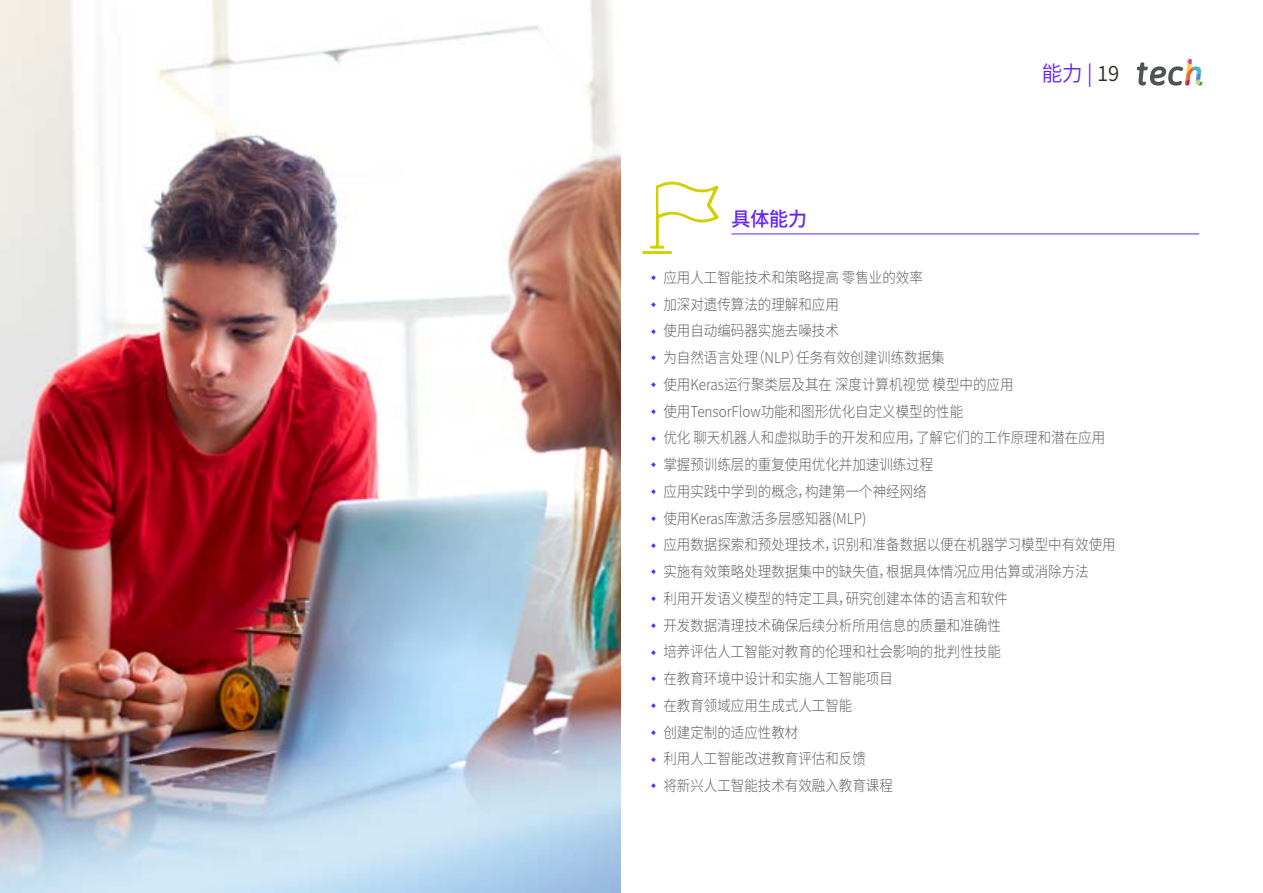
<style>
.page{position:relative;width:1263px;height:893px;background:#fff}
.page>*{position:absolute;margin:0;border:0;box-sizing:border-box;transform-origin:0 0}
.t1{font:21px "Source Han Sans CN";color:#6522ff}
.t2{font:500 19.5px "Source Han Sans CN";color:#6522ff}
.t3{font:300 15px/26.7px "Source Han Sans CN";color:#61646a;scale:.9 1}
.s1{color:#312e20}
</style>
<div class="page">
<img style="left:0;top:0;width:621px;height:893px">
<hr style="left:731px;top:234px;width:468px;height:1px;background:#6522ff">
<hr style="left:642px;top:251px;width:30px;height:3px;background:#cfd000">
<svg style="left:650px;top:182px;width:69px;height:67px"></svg>
<svg style="left:1137px;top:59px;width:65px;height:27px"></svg>
<h2 class="t2" style="left:731px;top:208px;width:77px">具体能力</h2>
<h1 class="t1" style="left:1042px;top:61px;width:79px">能力 | <span class="s1">19</span></h1>
<p class="t3" style="left:663px;top:264px;width:504px">应用人工智能技术和策略提高 零售业的效率<br>加深对遗传算法的理解和应用<br>使用自动编码器实施去噪技术<br>为自然语言处理（NLP）任务有效创建训练数据集<br>使用Keras运行聚类层及其在 深度计算机视觉 模型中的应用<br>使用TensorFlow功能和图形优化自定义模型的性能<br>优化 聊天机器人和虚拟助手的开发和应用，了解它们的工作原理和潜在应用掌握预训练层的重复使用优化并加速训练过程<br>应用实践中学到的概念，构建第一个神经网络<br>使用Keras库激活多层感知器(MLP)<br>应用数据探索和预处理技术，识别和准备数据以便在机器学习模型中有效使用实施有效策略处理数据集中的缺失值，根据具体情况应用估算或消除方法<br>利用开发语义模型的特定工具，研究创建本体的语言和软件<br>开发数据清理技术确保后续分析所用信息的质量和准确性<br>培养评估人工智能对教育的伦理和社会影响的批判性技能<br>在教育环境中设计和实施人工智能项目<br>在教育领域应用生成式人工智能<br>创建定制的适应性教材<br>利用人工智能改进教育评估和反馈<br>将新兴人工智能技术有效融入教育课程</p>
</div>
